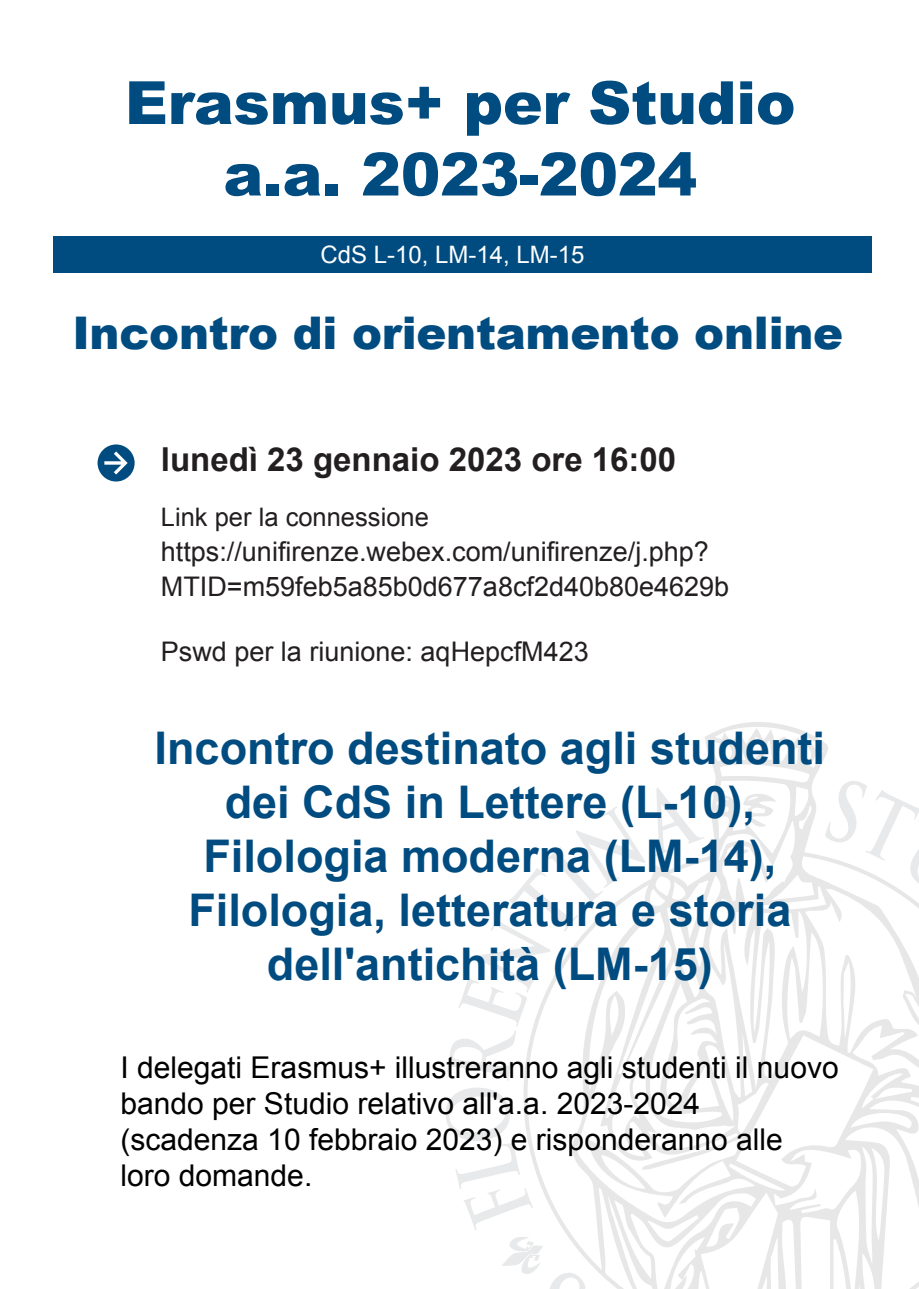
<style>
.page{position:relative;width:919px;height:1289px;background:#fff}
.page>*{position:absolute;margin:0;border:0;box-sizing:border-box;transform-origin:0 0}
.t1{font:900 59.55px/71.6px "Arial";letter-spacing:-.005em;color:#004c80;text-align:center}
.t2{font:54px "Klavika";color:#004c80}
.t3{font:700 45px/54px "Arial";color:#004c80;text-align:center}
.t4{font:900 45px "Arial";letter-spacing:-.005em;color:#004c80}
.t5{font:700 33px "Arial";color:#231f20}
.t6{font:30px/36px "Arial";color:#000}
.t7{font:27px/35.4px "Arial";color:#231f20}
.t8{font:25.5px "Arial";color:#231f20}
.t9{font:24px "Arial";color:#fff}
.s1{font-style:inherit}
</style>
<div class="page">
<svg style="left:447px;top:847px;width:114px;height:233px"></svg>
<svg style="left:521px;top:849px;width:48px;height:237px"></svg>
<svg style="left:569px;top:722px;width:349px;height:566px"></svg>
<svg style="left:446px;top:1086px;width:185px;height:203px"></svg>
<div style="left:53px;top:236px;width:818px;height:36px;background:#004c80"></div>
<p class="t1" style="left:125px;top:65px;width:672px">Erasmus+ per Studio a.a. 2023-2024</p>
<p class="t9" style="left:320px;top:238px;width:266px">CdS L-10, LM-14, LM-15</p>
<h3 class="t4" style="left:72px;top:300px;width:772px">Incontro di orientamento online</h3>
<p class="t2" style="left:95px;top:433px;width:44px">•</p>
<p class="t5" style="left:161px;top:438px;width:517px">lunedì 2<span class="s1">3 gennaio 2023</span> ore 1<span class="s1">6</span>:00</p>
<p class="t8" style="left:161px;top:500px;width:269px">Link per la connessione</p>
<p class="t7" style="left:161px;top:534px;width:570px">https://unifirenze.webex.com/unifirenze/j.php?<br>MTID=m59feb5a85b0d677a8cf2d40b80e4629b</p>
<p class="t7" style="left:161px;top:634px;width:429px">Pswd per la riunione: aqHepcfM423</p>
<h3 class="t3" style="left:155px;top:722px;width:672px">Incontro destinato agli studenti dei CdS in Lettere (L-10),<br>Filologia moderna (LM-14),<br>Filologia, letteratura e storia dell'antichità (LM-15)</h3>
<p class="t6" style="left:120px;top:1049px;width:719px">I delegati Erasmus+ illustreranno agli studenti il nuovo bando per Studio relativo all'a.a. 2023-2024 (scadenza 10 febbraio 2023) e risponderanno alle loro domande.</p>
</div>
